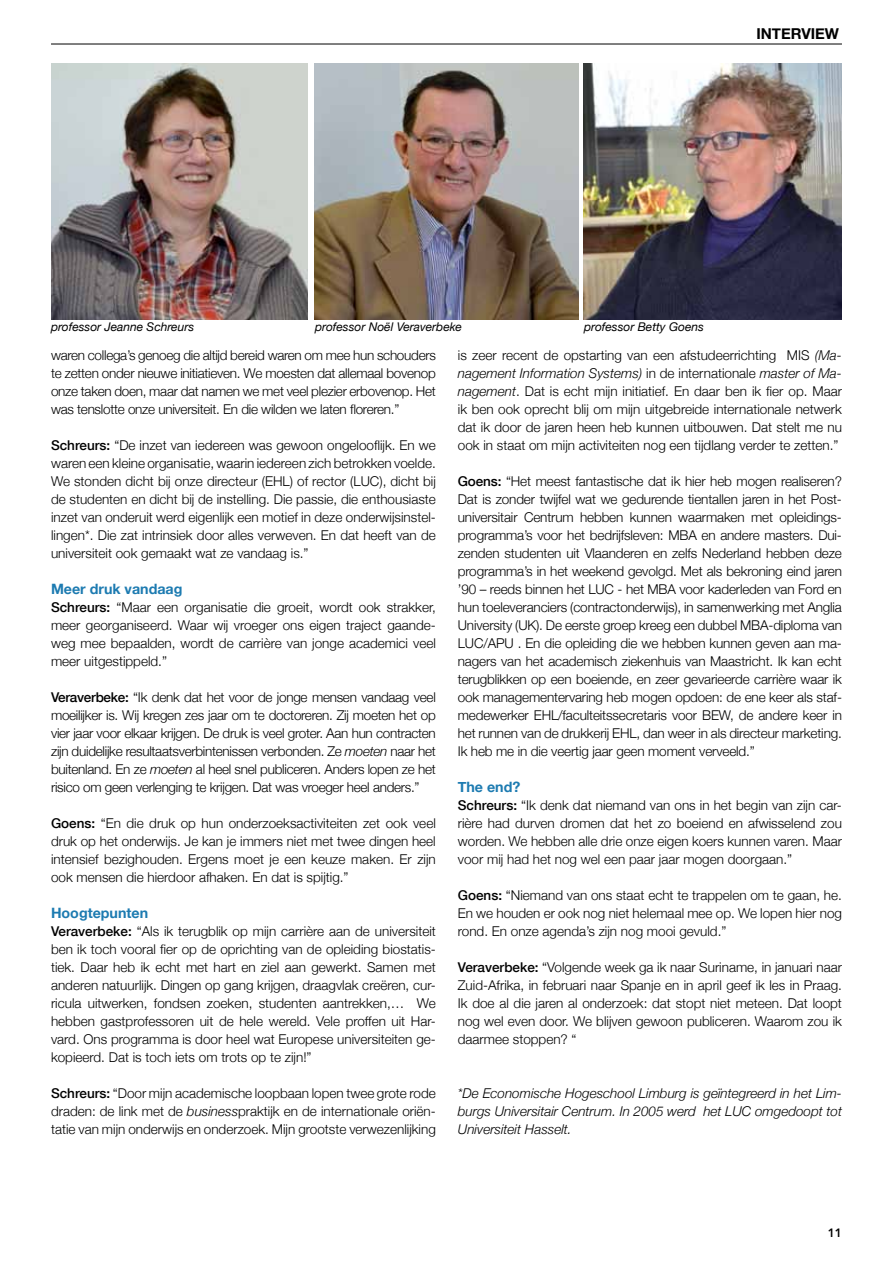
<style>
.page{position:relative;width:893px;height:1263px;background:#fff}
.page>*{position:absolute;margin:0;border:0;box-sizing:border-box;transform-origin:0 0}
.t1{font:700 15px "Helvetica Neue";color:#000}
.t2{font:700 14.25px "Helvetica Neue";color:#1d7bb1}
.t3{font:300 13.5px/18px "Helvetica Neue";color:#000;text-align:justify}
.t4{font:italic 300 13.5px/18px "Helvetica Neue";color:#000;text-align:justify}
.t5{font:italic 12px "Helvetica Neue";color:#000}
.t6{font:800 12px "Avenir LT Std";color:#000}
.s1{font-weight:500}
.s2{font-style:italic}
</style>
<div class="page">
<hr style="left:51px;top:44px;width:791px;height:1px;background:#000">
<img style="left:51px;top:64px;width:257px;height:255px">
<img style="left:315px;top:64px;width:263px;height:255px">
<img style="left:584px;top:64px;width:258px;height:255px">
<p class="t1" style="left:756px;top:20px;width:84px">INTERVIEW</p>
<p class="t5" style="left:51px;top:317px;width:145px">professor Jeanne Schreurs</p>
<p class="t5" style="left:315px;top:317px;width:148px">professor Noël Veraverbeke</p>
<p class="t5" style="left:584px;top:317px;width:121px">professor Betty Goens</p>
<p class="t3" style="left:51px;top:345px;width:386px">waren collega’s genoeg die altijd bereid waren om mee hun schouders te zetten onder nieuwe initiatieven. We moesten dat allemaal bovenop onze taken doen, maar dat namen we met veel plezier erbovenop. Het was tenslotte onze universiteit. En die wilden we laten floreren.”</p>
<p class="t3" style="left:51px;top:435px;width:386px"><span class="s1">Schreurs:</span> “De inzet van iedereen was gewoon ongelooflijk. En we waren een kleine organisatie, waarin iedereen zich betrokken voelde.<br>We stonden dicht bij onze directeur (EHL) of rector (LUC), dicht bij de studenten en dicht bij de instelling. Die passie, die enthousiaste inzet van onderuit werd eigenlijk een motief in deze onderwijsinstel&shy;lingen*. Die zat intrinsiek door alles verweven. En dat heeft van de universiteit ook gemaakt wat ze vandaag is.”</p>
<p class="t2" style="left:51px;top:576px;width:133px">Meer druk vandaag</p>
<p class="t3" style="left:51px;top:597px;width:386px"><span class="s1">Schreurs:</span> “Maar een organisatie die groeit, wordt ook strakker, meer georganiseerd. Waar wij vroeger ons eigen traject gaande&shy;weg mee bepaalden, wordt de carrière van jonge academici veel meer uitgestippeld.”</p>
<p class="t3" style="left:51px;top:687px;width:386px"><span class="s1">Veraverbeke:</span> “Ik denk dat het voor de jonge mensen vandaag veel moeilijker is. Wij kregen zes jaar om te doctoreren. Zij moeten het op vier jaar voor elkaar krijgen. De druk is veel groter. Aan hun contracten zijn duidelijke resultaatsverbintenissen verbonden. Ze <span class="s2">moeten</span> naar het buitenland. En ze <span class="s2">moeten</span> al heel snel publiceren. Anders lopen ze het risico om geen verlenging te krijgen. Dat was vroeger heel anders.”</p>
<p class="t3" style="left:51px;top:813px;width:386px"><span class="s1">Goens:</span> “En die druk op hun onderzoeksactiviteiten zet ook veel druk op het onderwijs. Je kan je immers niet met twee dingen heel intensief bezighouden. Ergens moet je een keuze maken. Er zijn ook mensen die hierdoor afhaken. En dat is spijtig.”</p>
<p class="t2" style="left:51px;top:900px;width:99px">Hoogtepunten</p>
<p class="t3" style="left:51px;top:921px;width:386px"><span class="s1">Veraverbeke:</span> “Als ik terugblik op mijn carrière aan de universiteit ben ik toch vooral fier op de oprichting van de opleiding biostatis&shy;tiek. Daar heb ik echt met hart en ziel aan gewerkt. Samen met anderen natuurlijk. Dingen op gang krijgen, draagvlak creëren, cur&shy;ricula uitwerken, fondsen zoeken, studenten aantrekken,… We hebben gastprofessoren uit de hele wereld. Vele proffen uit Har&shy;vard. Ons programma is door heel wat Europese universiteiten ge&shy;kopieerd. Dat is toch iets om trots op te zijn!”</p>
<p class="t3" style="left:51px;top:1083px;width:386px"><span class="s1">Schreurs:</span> “Door mijn academische loopbaan lopen twee grote rode draden: de link met de <span class="s2">business</span>praktijk en de internationale oriën&shy;tatie van mijn onderwijs en onderzoek. Mijn grootste verwezenlijking</p>
<p class="t3" style="left:458px;top:345px;width:386px">is zeer recent de opstarting van een afstudeerrichting MIS <span class="s2">(Ma&shy;nagement Information Systems)</span> in de internationale <span class="s2">master of Ma&shy;nagement</span>. Dat is echt mijn initiatief. En daar ben ik fier op. Maar ik ben ook oprecht blij om mijn uitgebreide internationale netwerk dat ik door de jaren heen heb kunnen uitbouwen. Dat stelt me nu ook in staat om mijn activiteiten nog een tijdlang verder te zetten.”</p>
<p class="t3" style="left:458px;top:471px;width:386px"><span class="s1">Goens:</span> “Het meest fantastische dat ik hier heb mogen realiseren?<br>Dat is zonder twijfel wat we gedurende tientallen jaren in het Post&shy;universitair Centrum hebben kunnen waarmaken met opleidings&shy;programma’s voor het bedrijfsleven: MBA en andere masters. Dui&shy;zenden studenten uit Vlaanderen en zelfs Nederland hebben deze programma’s in het weekend gevolgd. Met als bekroning eind jaren ’90 – reeds binnen het LUC - het MBA voor kaderleden van Ford en hun toeleveranciers (contractonderwijs), in samenwerking met Anglia University (UK). De eerste groep kreeg een dubbel MBA-diploma van LUC/APU . En die opleiding die we hebben kunnen geven aan ma&shy;nagers van het academisch ziekenhuis van Maastricht. Ik kan echt terugblikken op een boeiende, en zeer gevarieerde carrière waar ik ook managementervaring heb mogen opdoen: de ene keer als staf&shy;medewerker EHL/faculteitssecretaris voor BEW, de andere keer in het runnen van de drukkerij EHL, dan weer in als directeur marketing.<br>Ik heb me in die veertig jaar geen moment verveeld.”</p>
<p class="t2" style="left:458px;top:774px;width:64px">The end?</p>
<p class="t3" style="left:458px;top:795px;width:386px"><span class="s1">Schreurs:</span> “Ik denk dat niemand van ons in het begin van zijn car&shy;rière had durven dromen dat het zo boeiend en afwisselend zou worden. We hebben alle drie onze eigen koers kunnen varen. Maar voor mij had het nog wel een paar jaar mogen doorgaan.”</p>
<p class="t3" style="left:458px;top:885px;width:386px"><span class="s1">Goens:</span> “Niemand van ons staat echt te trappelen om te gaan, he.<br>En we houden er ook nog niet helemaal mee op. We lopen hier nog rond. En onze agenda’s zijn nog mooi gevuld.”</p>
<p class="t3" style="left:458px;top:957px;width:386px"><span class="s1">Veraverbeke:</span> “Volgende week ga ik naar Suriname, in januari naar Zuid-Afrika, in februari naar Spanje en in april geef ik les in Praag.<br>Ik doe al die jaren al onderzoek: dat stopt niet meteen. Dat loopt nog wel even door. We blijven gewoon publiceren. Waarom zou ik daarmee stoppen? “</p>
<p class="t4" style="left:458px;top:1084px;width:386px">*De Economische Hogeschool Limburg is geïntegreerd in het Lim&shy;burgs Universitair Centrum. In 2005 werd het LUC omgedoopt tot Universiteit Hasselt.</p>
<p class="t6" style="left:828px;top:1226px;width:16px">11</p>
</div>
